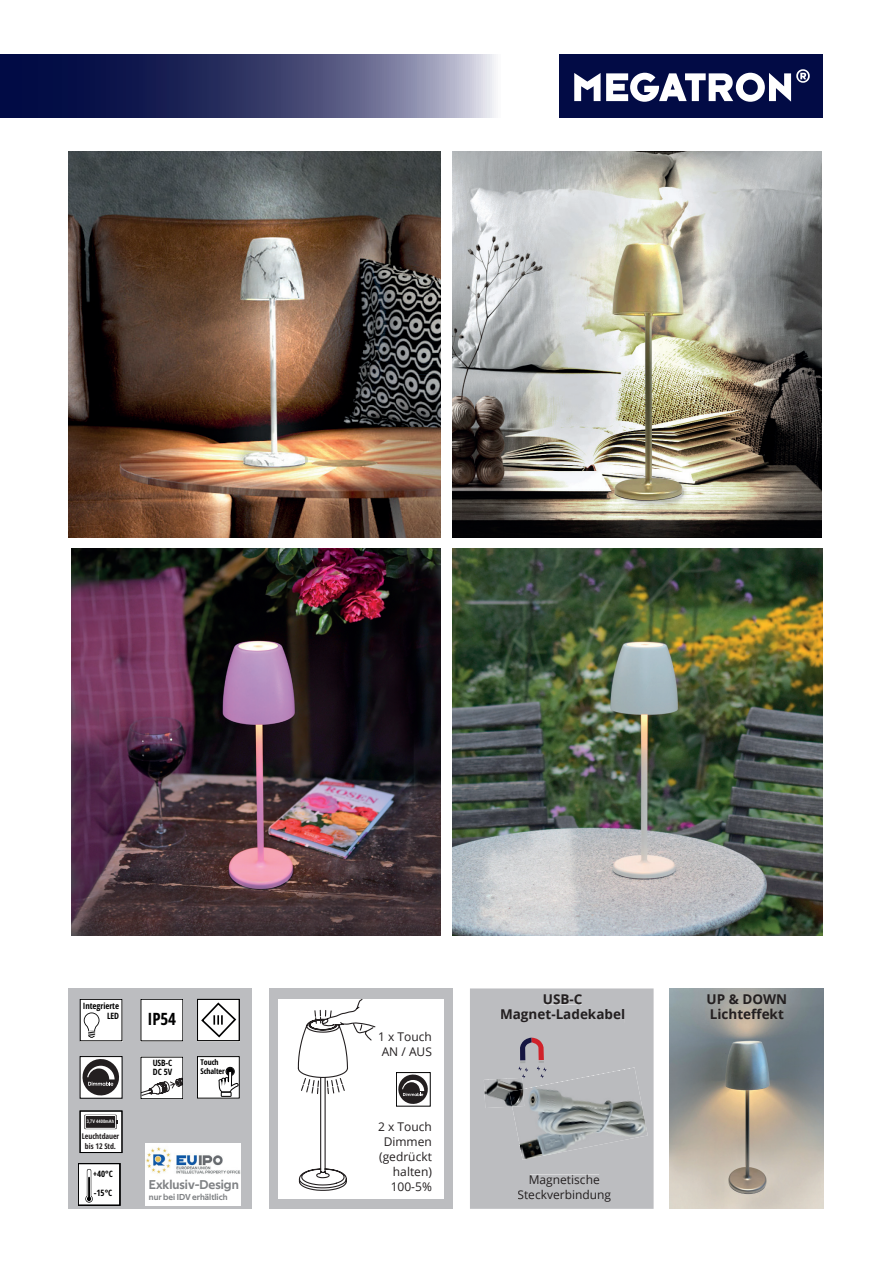
<style>
.page{position:relative;width:893px;height:1263px;background:#fff}
.page>*{position:absolute;margin:0;border:0;box-sizing:border-box;transform-origin:0 0}
.t1{font:700 condensed 16.95px "Open Sans";color:#000001}
.t2{font:700 13.5px/15px "Open Sans";color:#231f20}
.t3{font:12.9px "Techna Sans";color:#808285}
.t4{font:12px/15px "Open Sans";color:#231f20;text-align:center}
.t5{font:700 condensed 8.85px "Open Sans";color:#000001}
.t6{font:700 condensed 8.7px/10.5px "Open Sans";letter-spacing:-.01em;color:#000001;text-align:right}
.t7{font:8.7px "Techna Sans";color:#808285}
.t8{font:700 condensed 7.95px/9.4px "Open Sans";letter-spacing:-.01em;color:#231f20;text-align:center}
.t9{font:700 condensed 7.95px/9px "Open Sans";letter-spacing:-.01em;color:#000001}
.t10{font:700 4.95px "Arial Narrow";color:#fff}
</style>
<div class="page">
<svg style="left:0;top:54px;width:496px;height:63px;background:#454a75"></svg>
<div style="left:559px;top:54px;width:264px;height:64px;background:#020b45"></div>
<svg style="left:574px;top:69px;width:236px;height:33px"></svg>
<img style="left:68px;top:151px;width:373px;height:387px">
<img style="left:670px;top:988px;width:154px;height:221px">
<div style="left:68px;top:988px;width:184px;height:221px;background:#bcbdc0"></div>
<div style="left:270px;top:988px;width:183px;height:221px;background:#bcbdc0"></div>
<div style="left:80px;top:1056px;width:42px;height:42px;border:1px solid #000001"></div>
<svg style="left:81px;top:1057px;width:40px;height:40px;background:#848283"></svg>
<div style="left:80px;top:999px;width:42px;height:42px;background:#fff"></div>
<svg style="left:84px;top:1012px;width:16px;height:26px"></svg>
<div style="left:197px;top:1056px;width:42px;height:43px;background:#fff"></div>
<div style="left:226px;top:1067px;width:9px;height:9px;border:1px solid #000001;border-radius:50%"></div>
<div style="left:227px;top:1068px;width:6px;height:7px;background:#000001;border-radius:50%"></div>
<div style="left:227px;top:1068px;width:6px;height:7px;border:1px solid #000001;border-radius:50%"></div>
<div style="left:221px;top:1092px;width:10px;height:4px;border:1px solid #000001"></div>
<svg style="left:219px;top:1071px;width:18px;height:21px"></svg>
<div style="left:197px;top:1056px;width:42px;height:42px;border:1px solid #000001"></div>
<div style="left:78px;top:1164px;width:42px;height:41px;background:#fff"></div>
<svg style="left:85px;top:1169px;width:8px;height:33px"></svg>
<div style="left:78px;top:1163px;width:42px;height:42px;border:1px solid #000001"></div>
<div style="left:141px;top:999px;width:42px;height:42px;background:#fff"></div>
<div style="left:197px;top:999px;width:42px;height:42px;background:#fff"></div>
<svg style="left:201px;top:1002px;width:36px;height:36px"></svg>
<div style="left:197px;top:999px;width:42px;height:42px;border:1px solid #000001"></div>
<div style="left:279px;top:999px;width:165px;height:200px;background:#fff"></div>
<svg style="left:298px;top:999px;width:77px;height:192px"></svg>
<div style="left:396px;top:1072px;width:34px;height:34px;border:1px solid #000001"></div>
<svg style="left:397px;top:1073px;width:32px;height:32px"></svg>
<div style="left:81px;top:1113px;width:39px;height:39px;background:#fff"></div>
<svg style="left:84px;top:1115px;width:33px;height:14px"></svg>
<div style="left:85px;top:1115px;width:31px;height:13px;background:#231f20"></div>
<div style="left:85px;top:1115px;width:31px;height:14px;border:1px solid #fff"></div>
<div style="left:80px;top:1111px;width:42px;height:42px;border:1px solid #000001"></div>
<div style="left:141px;top:1056px;width:42px;height:43px;background:#fff"></div>
<svg style="left:143px;top:1078px;width:38px;height:18px"></svg>
<div style="left:141px;top:1057px;width:42px;height:42px;border:1px solid #000001"></div>
<div style="left:145px;top:1143px;width:96px;height:62px;background:#fff"></div>
<img style="left:145px;top:1147px;width:96px;height:27px">
<svg style="left:470px;top:988px;width:184px;height:221px;background:#b3b4b7"></svg>
<img style="left:453px;top:151px;width:368px;height:387px">
<img style="left:72px;top:549px;width:369px;height:386px">
<img style="left:453px;top:549px;width:369px;height:386px">
<p class="t6" style="left:83px;top:1000px;width:38px">Integrierte<br>LED</p>
<p class="t10" style="left:87px;top:1117px;width:29px">3,7V 4400mAh</p>
<p class="t8" style="left:82px;top:1132px;width:39px">Leuchtdauer bis 12 Std.</p>
<p class="t5" style="left:93px;top:1167px;width:21px">+40°C</p>
<p class="t5" style="left:94px;top:1187px;width:20px">-15°C</p>
<h1 class="t1" style="left:147px;top:1007px;width:30px">IP54</h1>
<p class="t6" style="left:153px;top:1058px;width:21px;line-height:9px;text-align:left">USB-C<br>DC 5V</p>
<p class="t9" style="left:200px;top:1058px;width:26px">Touch<br>Schalter</p>
<p class="t3" style="left:149px;top:1177px;width:91px">Exklusiv-Design</p>
<p class="t7" style="left:149px;top:1191px;width:80px">nur bei IDV erhältlich</p>
<p class="t4" style="left:378px;top:1029px;width:55px;text-align:left">1 x Touch<br>AN / AUS</p>
<p class="t4" style="left:378px;top:1119px;width:55px;text-align:right">2 x Touch<br>Dimmen (gedrückt halten)<br>100-5%</p>
<p class="t2" style="left:500px;top:991px;width:127px;text-align:center">USB-C<br>Magnet-Ladekabel</p>
<p class="t4" style="left:517px;top:1171px;width:95px">Magnetische<br>Steckverbindung</p>
<p class="t2" style="left:707px;top:991px;width:82px">UP &amp; DOWN<br>Lichteffekt</p>
</div>
